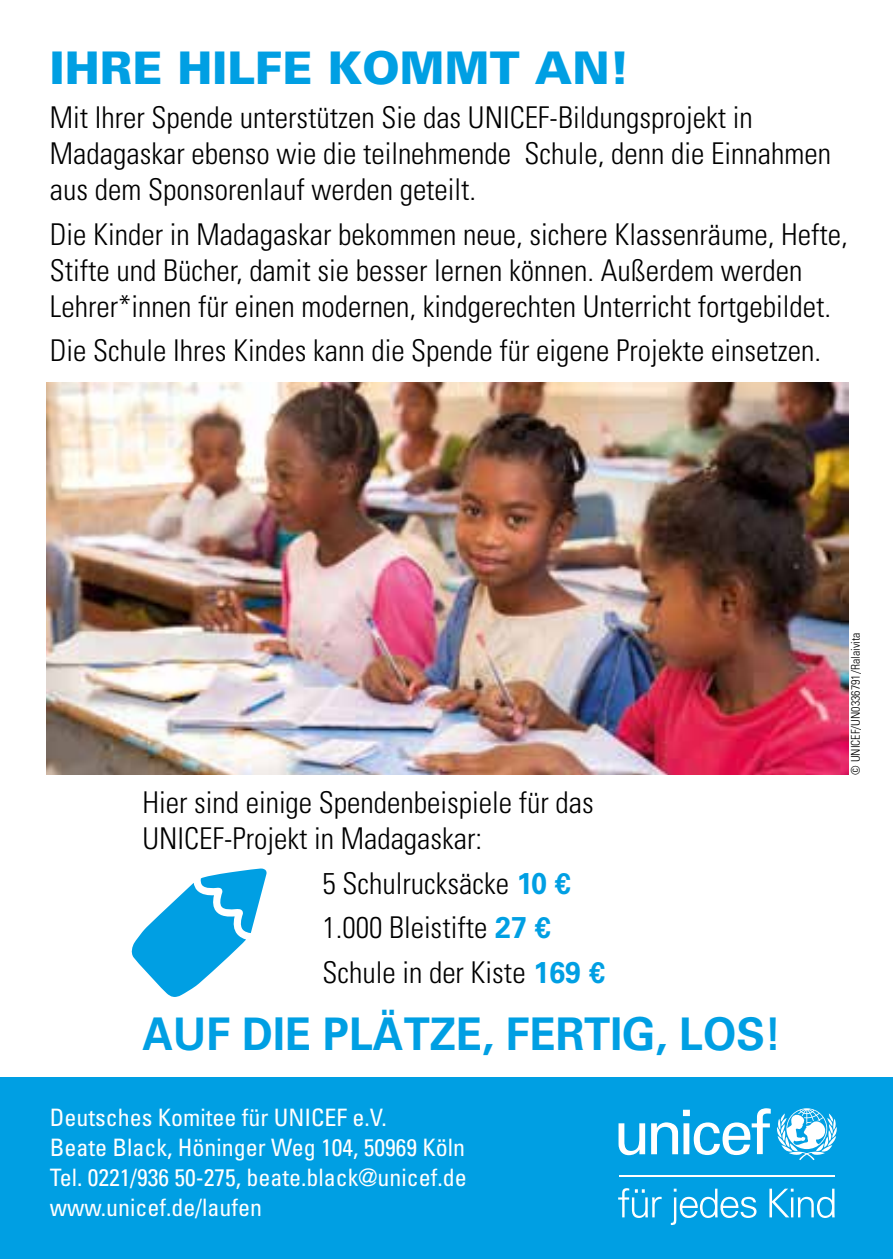
<style>
.page{position:relative;width:893px;height:1259px;background:#fff}
.page>*{position:absolute;margin:0;border:0;box-sizing:border-box;transform-origin:0 0}
.t1{font:700 45px "Univers LT Std";color:#009fe3;scale:.95 1}
.t2{font:900 45px "Univers LT Std";color:#009fe3}
.t3{font:300 condensed 30px/36px "Univers LT Std";color:#000}
.t4{font:condensed 24px/30px "Univers LT Std";color:#fff}
.t5{font:300 condensed 12px "Univers LT Std";color:#000}
.s1{font-weight:700;font-stretch:normal;color:#009fe3}
</style>
<div class="page">
<div style="left:0;top:1077px;width:893px;height:182px;background:#009fe3"></div>
<svg style="left:618px;top:1188px;width:44px;height:30px"></svg>
<svg style="left:671px;top:1188px;width:85px;height:37px"></svg>
<svg style="left:769px;top:1188px;width:66px;height:30px"></svg>
<svg style="left:777px;top:1108px;width:60px;height:52px"></svg>
<div style="left:683px;top:1123px;width:6px;height:31px;background:#fff"></div>
<div style="left:683px;top:1109px;width:7px;height:7px;background:#fff"></div>
<svg style="left:618px;top:1123px;width:27px;height:32px"></svg>
<svg style="left:651px;top:1122px;width:27px;height:32px"></svg>
<svg style="left:694px;top:1108px;width:77px;height:47px"></svg>
<hr style="left:619px;top:1175px;width:216px;height:2px;background:#fff">
<img style="left:46px;top:382px;width:802px;height:392px">
<svg style="left:132px;top:868px;width:135px;height:129px"></svg>
<h1 class="t2" style="left:50px;top:39px;width:581px">IHRE HILFE KOMMT AN!</h1>
<p class="t3" style="left:50px;top:100px;width:783px">Mit Ihrer Spende unterstützen Sie das UNICEF-Bildungsprojekt in<br>Madagaskar ebenso wie die teilnehmende Schule, denn die Einnahmen aus dem Sponsorenlauf werden geteilt.</p>
<p class="t3" style="left:50px;top:216px;width:799px">Die Kinder in Madagaskar bekommen neue, sichere Klassenräume, Hefte,<br>Stifte und Bücher, damit sie besser lernen können. Außerdem werden<br>Lehrer*innen für einen modernen, kindgerechten Unterricht fortgebildet.</p>
<p class="t3" style="left:50px;top:333px;width:773px">Die Schule Ihres Kindes kann die Spende für eigene Projekte einsetzen.</p>
<p class="t3" style="left:142px;top:784px;width:453px">Hier sind einige Spendenbeispiele für das<br>UNICEF-Projekt in Madagaskar:</p>
<p class="t3" style="left:322px;top:861px;width:284px;line-height:44.4px">5 Schulrucksäcke <span class="s1">10 €<br></span>1.000 Bleistifte <span class="s1">27 €<br></span>Schule in der Kiste <span class="s1">169 €</span></p>
<h1 class="t1" style="left:142px;top:1007px;width:674px">AUF DIE PLÄTZE, FERTIG, LOS!</h1>
<p class="t4" style="left:50px;top:1102px;width:418px">Deutsches Komitee für UNICEF e.V.<br>Beate Black, Höninger Weg 104, 50969 Köln Tel. 0221/936 50-275, beate.black@unicef.de www.unicef.de/laufen</p>
<p class="t5" style="left:848px;top:774px;width:144px;rotate:-90deg">© UNICEF/UN0336791/Ralaivita</p>
</div>
